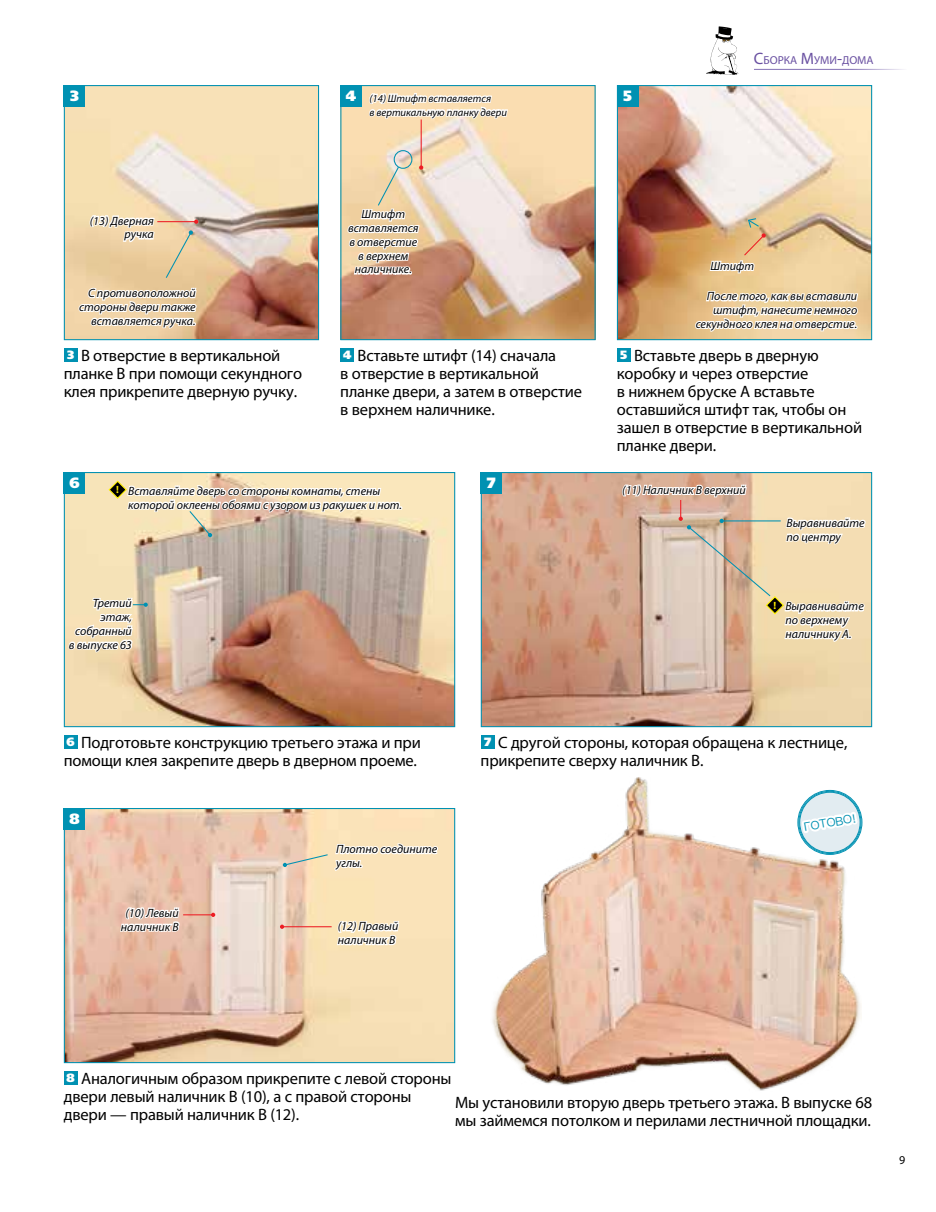
<style>
.page{position:relative;width:936px;height:1212px;background:#fff}
.page>*{position:absolute;margin:0;border:0;box-sizing:border-box;transform-origin:0 0}
.t1{font:16.5px/18px "Myriad Pro";letter-spacing:-.01em;color:#000}
.t2{font:14.85px "AG Foreigner Ultra Black C";color:#fff}
.t3{font:italic 12px/13.8px "Myriad Pro";color:#000}
.t4{font:12px "Myriad Pro";color:#000}
.t5{font:11.7px "Ping Fang TC";color:#0091b2}
.t6{font:11.55px "Myriad Pro";color:#6950a1}
.t7{font:italic 10.65px/13.8px "Myriad Pro";color:#000}
.t8{font:700 10.5px "Myriad Pro";color:#fff200}
.s1{font-size:16.5px}
.s2{font-family:"AG Foreigner Ultra Black C";font-size:12px;color:#fff}
</style>
<div class="page">
<hr style="left:754px;top:69px;width:153px;height:1px;background:#8b79b8">
<svg style="left:706px;top:26px;width:32px;height:49px"></svg>
<img style="left:66px;top:810px;width:387px;height:251px">
<div style="left:64px;top:808px;width:391px;height:255px;border:1px solid #0091b2"></div>
<img style="left:66px;top:474px;width:387px;height:251px">
<img style="left:482px;top:474px;width:388px;height:251px">
<div style="left:480px;top:472px;width:392px;height:255px;border:1px solid #0091b2"></div>
<div style="left:64px;top:472px;width:21px;height:21px;background:#0091b2"></div>
<div style="left:64px;top:808px;width:21px;height:21px;background:#0091b2"></div>
<div style="left:480px;top:472px;width:22px;height:21px;background:#0091b2"></div>
<div style="left:480px;top:735px;width:14px;height:14px;background:#0091b2"></div>
<div style="left:64px;top:735px;width:14px;height:14px;background:#0091b2"></div>
<div style="left:64px;top:1071px;width:14px;height:14px;background:#0091b2"></div>
<svg style="left:119px;top:905px;width:62px;height:46px"></svg>
<svg style="left:335px;top:907px;width:65px;height:57px"></svg>
<hr style="left:183px;top:914px;width:30px;height:1px;background:#ed1d24">
<svg style="left:211px;top:913px;width:4px;height:4px"></svg>
<hr style="left:282px;top:926px;width:49px;height:1px;background:#ed1d24">
<svg style="left:280px;top:924px;width:4px;height:5px"></svg>
<img style="left:66px;top:87px;width:251px;height:251px">
<div style="left:64px;top:85px;width:255px;height:255px;border:1px solid #0091b2"></div>
<div style="left:64px;top:85px;width:21px;height:21px;background:#0091b2"></div>
<img style="left:342px;top:87px;width:251px;height:251px">
<div style="left:340px;top:85px;width:255px;height:255px;border:1px solid #0091b2"></div>
<img style="left:619px;top:87px;width:251px;height:251px">
<div style="left:617px;top:85px;width:255px;height:255px;border:1px solid #0091b2"></div>
<div style="left:340px;top:85px;width:21px;height:21px;background:#0091b2"></div>
<div style="left:617px;top:85px;width:21px;height:21px;background:#0091b2"></div>
<div style="left:340px;top:348px;width:14px;height:14px;background:#0091b2"></div>
<div style="left:617px;top:348px;width:13px;height:14px;background:#0091b2"></div>
<div style="left:64px;top:348px;width:14px;height:14px;background:#0091b2"></div>
<img style="left:492px;top:777px;width:369px;height:314px">
<svg style="left:367px;top:85px;width:142px;height:51px"></svg>
<hr style="left:420px;top:119px;width:1px;height:49px;background:#ed1d24">
<svg style="left:77px;top:201px;width:121px;height:140px"></svg>
<svg style="left:283px;top:826px;width:156px;height:59px;background:#f7e1be"></svg>
<div style="left:393px;top:150px;width:19px;height:19px;border:1px solid #0091b2;border-radius:50%"></div>
<svg style="left:346px;top:165px;width:77px;height:129px"></svg>
<svg style="left:108px;top:472px;width:294px;height:65px"></svg>
<svg style="left:621px;top:472px;width:245px;height:186px;background:#e2caaf"></svg>
<svg style="left:694px;top:217px;width:165px;height:124px"></svg>
<svg style="left:67px;top:580px;width:81px;height:86px"></svg>
<svg style="left:798px;top:791px;width:63px;height:62px"></svg>
<svg style="left:799px;top:809px;width:61px;height:27px"></svg>
<p class="t2" style="left:70px;top:87px;width:10px">3</p>
<p class="t2" style="left:346px;top:87px;width:12px">4</p>
<p class="t2" style="left:623px;top:87px;width:10px">5</p>
<p class="t7" style="left:369px;top:91px;width:139px">(14) Штифт вставляется<br>в вертикальную планку двери</p>
<p class="t3" style="left:90px;top:213px;width:65px;text-align:right">(13) Дверная ручка</p>
<p class="t3" style="left:79px;top:286px;width:118px;text-align:right">С противоположной стороны двери также вставляется ручка.</p>
<p class="t3" style="left:348px;top:207px;width:72px;text-align:center">Штифт вставляется в отверстие в верхнем наличнике.</p>
<p class="t6" style="left:754px;top:53px;width:121px"><span class="s1">С</span>борка <span class="s1">М</span>уми<span class="s1">-</span>дома</p>
<p class="t3" style="left:710px;top:259px;width:45px">Штифт</p>
<p class="t3" style="left:695px;top:289px;width:163px;text-align:right">После того, как вы вставили штифт, нанесите немного секундного клея на отверстие.</p>
<p class="t1" style="left:64px;top:346px;width:240px"><span class="s2">3</span> В отверстие в вертикальной планке В при помощи секундного клея прикрепите дверную ручку.</p>
<p class="t1" style="left:340px;top:346px;width:243px"><span class="s2">4</span> Вставьте штифт (14) сначала<br>в отверстие в вертикальной планке двери, а затем в отверстие в верхнем наличнике.</p>
<p class="t1" style="left:616px;top:346px;width:247px"><span class="s2">5</span> Вставьте дверь в дверную коробку и через отверстие<br>в нижнем бруске А вставьте оставшийся штифт так, чтобы он зашел в отверстие в вертикальной планке двери.</p>
<p class="t2" style="left:69px;top:474px;width:12px">6</p>
<p class="t8" style="left:116px;top:483px;width:4px">!</p>
<p class="t3" style="left:128px;top:484px;width:275px">Вставляйте дверь со стороны комнаты, стены которой оклеены обоями с узором из ракушек и нот.</p>
<p class="t2" style="left:487px;top:474px;width:10px">7</p>
<p class="t3" style="left:622px;top:483px;width:125px">(11) Наличник В верхний</p>
<p class="t3" style="left:786px;top:516px;width:80px">Выравнивайте по центру</p>
<p class="t3" style="left:69px;top:596px;width:64px;text-align:right">Третий этаж, собранный в выпуске 63</p>
<p class="t3" style="left:785px;top:599px;width:80px">Выравнивайте по верхнему наличнику А.</p>
<p class="t8" style="left:773px;top:598px;width:4px">!</p>
<p class="t1" style="left:64px;top:733px;width:359px"><span class="s2">6</span> Подготовьте конструкцию третьего этажа и при помощи клея закрепите дверь в дверном проеме.</p>
<p class="t2" style="left:69px;top:810px;width:12px">8</p>
<p class="t3" style="left:121px;top:906px;width:59px;text-align:center">(10) Левый наличник В</p>
<p class="t3" style="left:336px;top:842px;width:103px">Плотно соедините углы.</p>
<p class="t3" style="left:338px;top:919px;width:62px">(12) Правый наличник В</p>
<p class="t1" style="left:480px;top:733px;width:368px"><span class="s2">7</span> С другой стороны, которая обращена к лестнице, прикрепите сверху наличник В.</p>
<p class="t5" style="left:802px;top:820px;width:54px;rotate:-10deg">ГОТОВО!</p>
<p class="t1" style="left:64px;top:1069px;width:389px"><span class="s2">8</span> Аналогичным образом прикрепите с левой стороны двери левый наличник В (10), а с правой стороны двери — правый наличник В (12).</p>
<p class="t1" style="left:455px;top:1093px;width:418px">Мы установили вторую дверь третьего этажа. В выпуске 68 мы займемся потолком и перилами лестничной площадки.</p>
<p class="t4" style="left:899px;top:1152px;width:8px">9</p>
</div>
